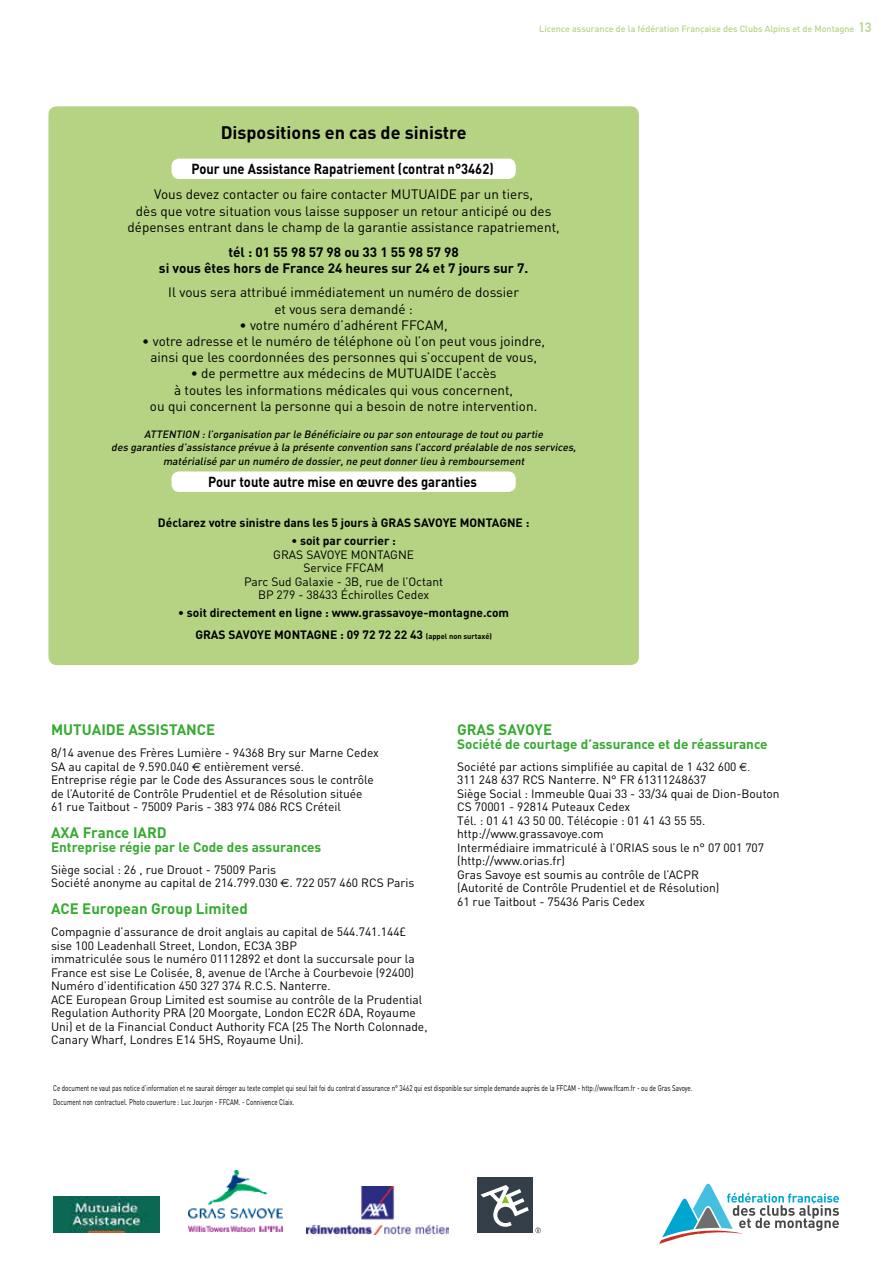
<style>
.page{position:relative;width:893px;height:1263px;background:#fff}
.page>*{position:absolute;margin:0;border:0;box-sizing:border-box;transform-origin:0 0}
.t1{font:700 18px "DIN";color:#000}
.t2{font:700 15px "DIN";color:#37aa32}
.t3{font:700 14.4px "DIN";color:#000;scale:.9 1}
.t4{font:13.5px/16.2px "DIN";color:#000;text-align:center}
.t5{font:700 13.5px "DIN";color:#37aa32}
.t6{font:700 13.5px/16.2px "DIN";color:#000;text-align:center}
.t7{font:12px/13.5px "DIN";color:#000}
.t8{font:700 12px/22px "DIN";color:#000;text-align:center}
.t9{font:italic 500 10.5px/13.5px "DIN";color:#000;text-align:center}
.t10{font:500 9px "DIN";color:#b5d383}
.t11{font:8.25px/13.5px "DIN";color:#000;scale:.75 1}
.s1{font-family:"DIN Alternate";font-weight:700;font-size:13.5px}
.s2{font-size:7.5px}
.s3{font-family:"Euro Sans"}
.s4{font-weight:300}
</style>
<div class="page">
<img style="left:188px;top:1170px;width:94px;height:61px">
<img style="left:53px;top:1197px;width:106px;height:35px">
<img style="left:307px;top:1186px;width:142px;height:48px">
<div style="left:477px;top:1177px;width:56px;height:55px;background:#343e48"></div>
<svg style="left:481px;top:1185px;width:48px;height:42px"></svg>
<svg style="left:535px;top:1227px;width:6px;height:6px"></svg>
<svg style="left:659px;top:1184px;width:180px;height:60px"></svg>
<div style="left:48px;top:106px;width:591px;height:559px;background:#b5d383;border-radius:9px"></div>
<div style="left:172px;top:159px;width:344px;height:20px;background:#fff;border-radius:8px"></div>
<div style="left:172px;top:471px;width:344px;height:21px;background:#fff;border-radius:8px"></div>
<p class="t10" style="left:539px;top:23px;width:334px">Licence assurance de la fédération Française des Clubs Alpins et de Montagne <span class="s1">13</span></p>
<h1 class="t1" style="left:221px;top:120px;width:247px">Dispositions en cas de sinistre</h1>
<p class="t3" style="left:191px;top:159px;width:337px">Pour une Assistance Rapatriement (contrat n°3462)</p>
<p class="t4" style="left:128px;top:186px;width:434px">Vous devez contacter ou faire contacter MUTUAIDE par un tiers,<br>dès que votre situation vous laisse supposer un retour anticipé ou des dépenses entrant dans le champ de la garantie assistance rapatriement,</p>
<p class="t6" style="left:159px;top:243px;width:371px">tél : 01 55 98 57 98 ou 33 1 55 98 57 98<br>si vous êtes hors de France 24 heures sur 24 et 7 jours sur 7.</p>
<p class="t4" style="left:168px;top:284px;width:352px">Il vous sera attribué immédiatement un numéro de dossier et vous sera demandé :</p>
<p class="t4" style="left:239px;top:317px;width:210px">• votre numéro d’adhérent FFCAM,</p>
<p class="t4" style="left:142px;top:333px;width:404px">• votre adresse et le numéro de téléphone où l’on peut vous joindre, ainsi que les coordonnées des personnes qui s’occupent de vous,</p>
<p class="t4" style="left:150px;top:365px;width:389px">• de permettre aux médecins de MUTUAIDE l’accès<br>à toutes les informations médicales qui vous concernent,<br>ou qui concernent la personne qui a besoin de notre intervention.</p>
<p class="t9" style="left:111px;top:427px;width:469px">ATTENTION :l’organisation par le Bénéficiaire ou par son entourage de toutou partie<br>des garanties d’assistance prévue à la présente convention sans l’accord préalable de nos services, matérialisé par un numéro de dossier,ne peutdonner lieu à remboursement</p>
<p class="t3" style="left:208px;top:472px;width:300px">Pour toute autre mise en œuvre des garanties</p>
<p class="t8" style="left:158px;top:511px;width:373px">Déclarez votre sinistre dans les 5 jours à GRAS SAVOYE MONTAGNE :</p>
<p class="t8" style="left:291px;top:529px;width:106px">• soit par courrier :</p>
<p class="t7" style="left:244px;top:547px;width:200px;text-align:center">GRAS SAVOYE MONTAGNE<br>Service FFCAM<br>Parc Sud Galaxie - 3B, rue de l’Octant<br>BP 279 - 38433 Échirolles Cedex</p>
<p class="t8" style="left:178px;top:601px;width:332px">• soit directement en ligne : www.grassavoye-montagne.com<br>GRAS SAVOYE MONTAGNE : 09 72 72 22 43 <span class="s2">(appel non surtaxé)</span></p>
<p class="t2" style="left:51px;top:720px;width:166px">MUTUAIDE ASSISTANCE</p>
<p class="t7" style="left:51px;top:746px;width:329px">8/14 avenue des Frères Lumière - 94368 Bry sur Marne Cedex SA au capital de 9.590.040 <span class="s3">E</span> entièrement versé.<br>Entreprise régie par le Code des Assurances sous le contrôle de l’Autorité de Contrôle Prudentiel et de Résolution située<br>61 rue Taitbout - 75009 Paris - 383 974 086 RCS Créteil</p>
<p class="t2" style="left:51px;top:823px;width:117px">AXA France IARD</p>
<p class="t5" style="left:51px;top:838px;width:272px">Entreprise régie par le Code des assurances</p>
<p class="t7" style="left:51px;top:862px;width:365px">Siège social : 26 , rue Drouot - 75009 Paris<br>Société anonyme au capital de 214.799.030 <span class="s3">E</span>. 722 057 460 RCS Paris</p>
<p class="t2" style="left:51px;top:899px;width:198px">ACE European Group Limited</p>
<p class="t7" style="left:51px;top:925px;width:378px">Compagnie d’assurance de droit anglais au capital de 544.741.144£ sise 100 Leadenhall Street, London, EC3A 3BP<br>immatriculée sous le numéro 01112892 et dont la succursale pour la France est sise Le Colisée, 8, avenue de l’Arche à Courbevoie (92400)<br>Numéro d’identification 450 327 374 R.C.S. Nanterre.<br>ACE European Group Limited est soumise au contrôle de la Prudential Regulation Authority PRA (20 Moorgate, London EC2R 6DA, Royaume Uni) et de la Financial Conduct Authority FCA (25 The North Colonnade, Canary Wharf, Londres E14 5HS, Royaume Uni).</p>
<p class="t2" style="left:457px;top:720px;width:97px">GRAS SAVOYE</p>
<p class="t5" style="left:457px;top:735px;width:312px">Société de courtage d’assurance et de réassurance</p>
<p class="t7" style="left:457px;top:759px;width:324px">Société par actions simplifiée au capital de 1 432 600 <span class="s3">€</span><span class="s4">.<br></span>311 248 637 RCS Nanterre. N° FR 61311248637<br>Siège Social : Immeuble Quai 33 - 33/34 quai de Dion-Bouton CS 70001 - 92814 Puteaux Cedex<br>Tél. : 01 41 43 50 00. Télécopie : 01 41 43 55 55. http://www.grassavoye.com<br>Intermédiaire immatriculé à l’ORIAS sous le n° 07 001 707 (http://www.orias.fr)<br>Gras Savoye est soumis au contrôle de l’ACPR<br>(Autorité de Contrôle Prudentiel et de Résolution)<br>61 rue Taitbout - 75436 Paris Cedex</p>
<p class="t11" style="left:53px;top:1081px;width:854px">Ce document ne vaut pas notice d’information et ne saurait déroger au texte complet qui seul fait foi du contrat d’assurance n° 3462 qui est disponible sur simple demande auprès de la FFCAM - http://www.ffcam.fr - ou de Gras Savoye.<br>Document non contractuel. Photo couverture : Luc Jourjon - FFCAM. - Connivence Claix.</p>
</div>
